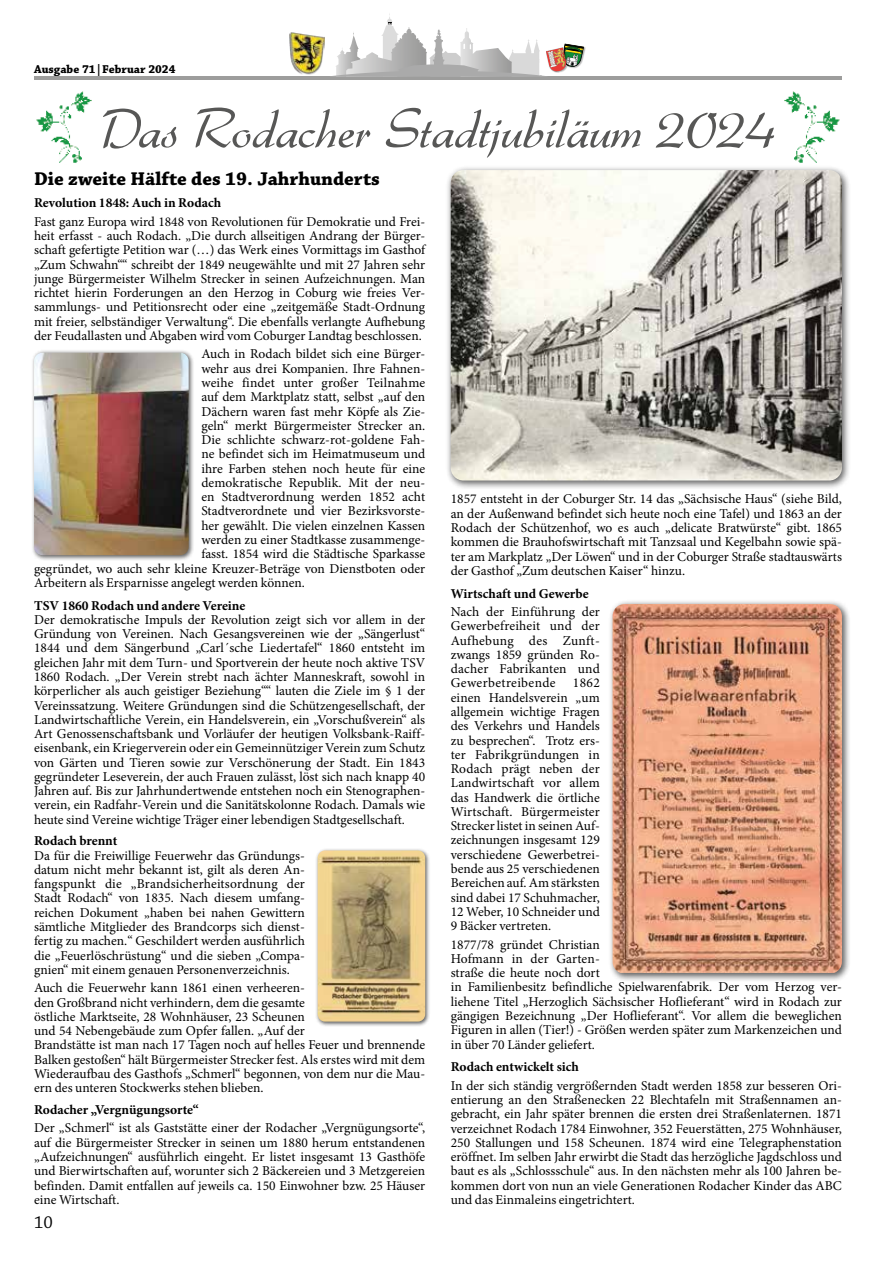
<style>
.page{position:relative;width:893px;height:1263px;background:#fff}
.page>*{position:absolute;margin:0;border:0;box-sizing:border-box;transform-origin:0 0}
.t1{font:57px "Gabrielle";color:#575756}
.t2{font:700 19.5px "Chaparral Pro";color:#000}
.t3{font:18px "Chaparral Pro";color:#000}
.t4{font:13.5px/14.2px "Minion Pro";color:#000;text-align:justify}
.t5{font:700 13.5px "Minion Pro";color:#000}
.t6{font:700 12px "Chaparral Pro";color:#000}
</style>
<div class="page">
<hr style="left:34px;top:77px;width:808px;height:3px;background:#9d9d9c">
<div style="left:289px;top:33px;width:36px;height:42px;background:#000;opacity:.3"></div>
<img style="left:290px;top:32px;width:35px;height:43px">
<div style="left:564px;top:44px;width:22px;height:25px;background:#000;opacity:.3"></div>
<svg style="left:330px;top:14px;width:254px;height:63px"></svg>
<img style="left:36px;top:91px;width:56px;height:72px">
<img style="left:784px;top:91px;width:56px;height:72px">
<div style="left:31px;top:350px;width:164px;height:211px;background:#000;opacity:.65"></div>
<img style="left:34px;top:353px;width:155px;height:202px">
<div style="left:315px;top:848px;width:116px;height:179px;background:#000;opacity:.65"></div>
<img style="left:318px;top:850px;width:107px;height:171px">
<div style="left:446px;top:165px;width:405px;height:325px;background:#000;opacity:.65"></div>
<img style="left:451px;top:170px;width:391px;height:310px">
<div style="left:608px;top:599px;width:243px;height:383px;background:#000;opacity:.65"></div>
<img style="left:613px;top:604px;width:229px;height:369px">
<p class="t6" style="left:34px;top:62px;width:143px">Ausgabe 71|Februar 2024</p>
<h1 class="t1" style="left:100px;top:96px;width:678px">Das Rodacher Stadtjubiläum 2024</h1>
<h2 class="t2" style="left:34px;top:167px;width:347px">Die zweite Hälfte des 19. Jahrhunderts</h2>
<p class="t5" style="left:34px;top:193px;width:189px">Revolution 1848: Auch in Rodach</p>
<p class="t4" style="left:34px;top:214px;width:393px">Fast ganz Europa wird 1848 von Revolutionen für Demokratie und Frei&shy;heit erfasst - auch Rodach. „Die durch allseitigen Andrang der Bürger&shy;schaft gefertigte Petition war (…) das Werk eines Vormittags im Gasthof „Zum Schwahn““ schreibt der 1849 neugewählte und mit 27 Jahren sehr junge Bürgermeister Wilhelm Strecker in seinen Aufzeichnungen. Man richtet hierin Forderungen an den Herzog in Coburg wie freies Ver&shy;sammlungs- und Petitionsrecht oder eine „zeitgemäße Stadt-Ordnung mit freier, selbständiger Verwaltung“. Die ebenfalls verlangte Aufhebung der Feudallasten und Abgaben wird vom Coburger Landtag beschlossen.</p>
<p class="t4" style="left:201px;top:347px;width:225px">Auch in Rodach bildet sich eine Bürger-</p>
<p class="t4" style="left:201px;top:361px;width:225px">wehr aus drei Kompanien. Ihre Fahnen-</p>
<p class="t4" style="left:201px;top:376px;width:225px">weihe findet unter großer Teilnahme</p>
<p class="t4" style="left:201px;top:390px;width:225px">auf dem Marktplatz statt, selbst „auf den</p>
<p class="t4" style="left:201px;top:404px;width:225px">Dächern waren fast mehr Köpfe als Zie-</p>
<p class="t4" style="left:201px;top:418px;width:225px">geln“ merkt Bürgermeister Strecker an.</p>
<p class="t4" style="left:201px;top:433px;width:225px">Die schlichte schwarz-rot-goldene Fah-</p>
<p class="t4" style="left:201px;top:447px;width:225px">ne befindet sich im Heimatmuseum und</p>
<p class="t4" style="left:201px;top:461px;width:225px">ihre Farben stehen noch heute für eine</p>
<p class="t4" style="left:201px;top:476px;width:225px">demokratische Republik. Mit der neu-</p>
<p class="t4" style="left:201px;top:490px;width:225px">en Stadtverordnung werden 1852 acht</p>
<p class="t4" style="left:201px;top:504px;width:225px">Stadtverordnete und vier Bezirksvorste-</p>
<p class="t4" style="left:201px;top:518px;width:225px">her gewählt. Die vielen einzelnen Kassen</p>
<p class="t4" style="left:201px;top:533px;width:225px">werden zu einer Stadtkasse zusammenge-</p>
<p class="t4" style="left:201px;top:547px;width:225px">fasst. 1854 wird die Städtische Sparkasse</p>
<p class="t4" style="left:34px;top:561px;width:393px">gegründet, wo auch sehr kleine Kreuzer-Beträge von Dienstboten oder</p>
<p class="t4" style="left:34px;top:575px;width:272px">Arbeitern als Ersparnisse angelegt werden können.</p>
<p class="t5" style="left:34px;top:596px;width:213px">TSV 1860 Rodach und andere Vereine</p>
<p class="t4" style="left:34px;top:612px;width:393px">Der demokratische Impuls der Revolution zeigt sich vor allem in der Gründung von Vereinen. Nach Gesangsvereinen wie der „Sängerlust“ 1844 und dem Sängerbund „Carl´sche Liedertafel“ 1860 entsteht im gleichen Jahr mit dem Turn- und Sportverein der heute noch aktive TSV 1860 Rodach. „Der Verein strebt nach ächter Manneskraft, sowohl in körperlicher als auch geistiger Beziehung““ lauten die Ziele im § 1 der Vereinssatzung. Weitere Gründungen sind die Schützengesellschaft, der Landwirtschaftliche Verein, ein Handelsverein, ein „Vorschußverein“ als Art Genossenschaftsbank und Vorläufer der heutigen Volksbank-Raiff&shy;eisenbank, ein Kriegerverein oder ein Gemeinnütziger Verein zum Schutz von Gärten und Tieren sowie zur Verschönerung der Stadt. Ein 1843 gegründeter Leseverein, der auch Frauen zulässt, löst sich nach knapp 40<br>Jahren auf. Bis zur Jahrhundertwende entstehen noch ein Stenographen&shy;verein, ein Radfahr-Verein und die Sanitätskolonne Rodach. Damals wie heute sind Vereine wichtige Träger einer lebendigen Stadtgesellschaft.</p>
<p class="t5" style="left:34px;top:831px;width:85px">Rodach brennt</p>
<p class="t4" style="left:34px;top:848px;width:272px">Da für die Freiwillige Feuerwehr das Gründungs&shy;datum nicht mehr bekannt ist, gilt als deren An&shy;fangspunkt die „Brandsicherheitsordnung der Stadt Rodach“ von 1835. Nach diesem umfang&shy;reichen Dokument „haben bei nahen Gewittern sämtliche Mitglieder des Brandcorps sich dienst&shy;fertig zu machen.“ Geschildert werden ausführlich die „Feuerlöschrüstung“ und die sieben „Compa&shy;gnien“ mit einem genauen Personenverzeichnis.</p>
<p class="t4" style="left:34px;top:981px;width:393px;text-align:left">Auch die Feuerwehr kann 1861 einen verheeren-<br>den Großbrand nicht verhindern, dem die gesamte<br>östliche Marktseite, 28 Wohnhäuser, 23 Scheunen<br>und 54 Nebengebäude zum Opfer fallen. „Auf der<br>Brandstätte ist man nach 17 Tagen noch auf helles Feuer und brennende Balken gestoßen“ hält Bürgermeister Strecker fest. Als erstes wird mit dem Wiederaufbau des Gasthofs „Schmerl“ begonnen, von dem nur die Mau&shy;ern des unteren Stockwerks stehen blieben.</p>
<p class="t5" style="left:34px;top:1100px;width:166px">Rodacher „Vergnügungsorte“</p>
<p class="t4" style="left:34px;top:1121px;width:393px">Der „Schmerl“ ist als Gaststätte einer der Rodacher „Vergnügungsorte“, auf die Bürgermeister Strecker in seinen um 1880 herum entstandenen „Aufzeichnungen“ ausführlich eingeht. Er listet insgesamt 13 Gasthöfe und Bierwirtschaften auf, worunter sich 2 Bäckereien und 3 Metzgereien befinden. Damit entfallen auf jeweils ca. 150 Einwohner bzw. 25 Häuser eine Wirtschaft.</p>
<h3 class="t3" style="left:34px;top:1212px;width:20px">10</h3>
<p class="t4" style="left:451px;top:492px;width:393px">1857 entsteht in der Coburger Str. 14 das „Sächsische Haus“ (siehe Bild, an der Außenwand befindet sich heute noch eine Tafel) und 1863 an der Rodach der Schützenhof, wo es auch „delicate Bratwürste“ gibt. 1865 kommen die Brauhofswirtschaft mit Tanzsaal und Kegelbahn sowie spä&shy;ter am Markplatz „Der Löwen“ und in der Coburger Straße stadtauswärts der Gasthof „Zum deutschen Kaiser“ hinzu.</p>
<p class="t5" style="left:451px;top:584px;width:139px">Wirtschaft und Gewerbe</p>
<p class="t4" style="left:451px;top:605px;width:151px">Nach der Einführung der Gewerbefreiheit und der Aufhebung des Zunft&shy;zwangs 1859 gründen Ro&shy;dacher Fabrikanten und Gewerbetreibende</p>
<p class="t4" style="left:451px;top:676px;width:151px;text-indent:122px">1862 einen Handelsverein „um allgemein wichtige Fragen des Verkehrs und Handels zu besprechen“. Trotz ers&shy;ter Fabrikgründungen in Rodach prägt neben der Landwirtschaft vor allem das Handwerk die örtliche Wirtschaft. Bürgermeister Strecker listet in seinen Auf&shy;zeichnungen insgesamt 129 verschiedene Gewerbetrei&shy;bende aus 25 verschiedenen Bereichen auf. Am stärksten sind dabei 17 Schuhmacher, 12 Weber, 10 Schneider und 9 Bäcker vertreten.</p>
<p class="t4" style="left:451px;top:937px;width:393px;text-align:left">1877/78 gründet Christian<br>Hofmann in der Garten-<br>straße die heute noch dort<br>in Familienbesitz befindliche Spielwarenfabrik. Der vom Herzog ver&shy;liehene Titel „Herzoglich Sächsischer Hoflieferant“ wird in Rodach zur gängigen Bezeichnung „Der Hoflieferant“. Vor allem die beweglichen Figuren in allen (Tier!) - Größen werden später zum Markenzeichen und in über 70 Länder geliefert.</p>
<p class="t5" style="left:451px;top:1057px;width:130px">Rodach entwickelt sich</p>
<p class="t4" style="left:451px;top:1078px;width:393px">In der sich ständig vergrößernden Stadt werden 1858 zur besseren Ori&shy;entierung an den Straßenecken 22 Blechtafeln mit Straßennamen an&shy;gebracht, ein Jahr später brennen die ersten drei Straßenlaternen. 1871 verzeichnet Rodach 1784 Einwohner, 352 Feuerstätten, 275 Wohnhäuser, 250 Stallungen und 158 Scheunen. 1874 wird eine Telegraphenstation eröffnet. Im selben Jahr erwirbt die Stadt das herzögliche Jagdschloss und baut es als „Schlossschule“ aus. In den nächsten mehr als 100 Jahren be&shy;kommen dort von nun an viele Generationen Rodacher Kinder das ABC und das Einmaleins eingetrichtert.</p>
</div>
